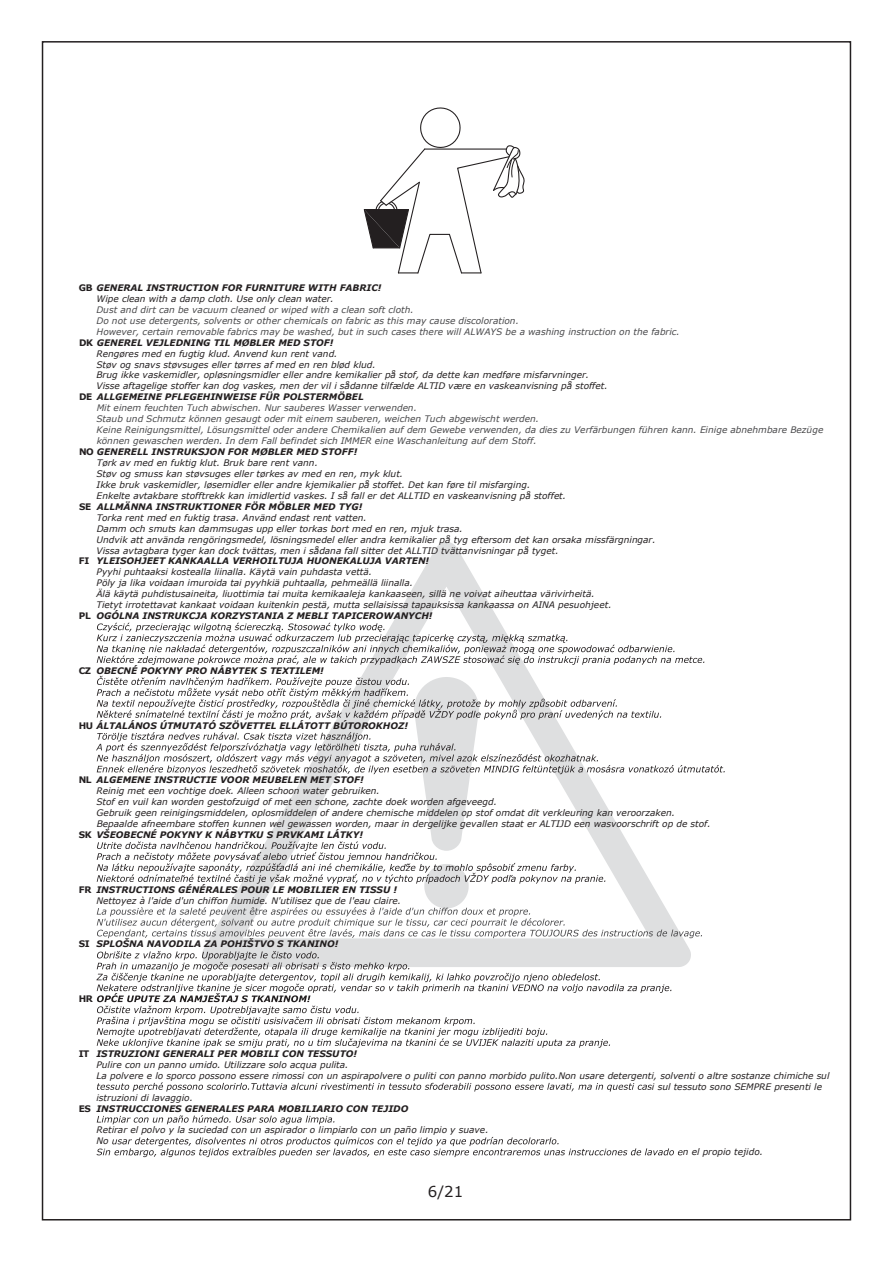
<style>
.page{position:relative;width:893px;height:1263px;background:#fff}
.page>*{position:absolute;margin:0;border:0;box-sizing:border-box;transform-origin:0 0}
.t1{font:15px "Verdana";color:#231f20}
.t2{font:italic 9px/10.9px "Verdana";color:#231f20}
.t3{font:italic 9px "Verdana";color:#49494b}
.t4{font:italic 700 9px "Verdana";color:#231f20}
.t5{font:700 9px "Verdana";color:#231f20}
.s1{font-weight:700;font-style:normal}
.s2{font-weight:700}
.s3{font-style:normal}
</style>
<div class="page">
<svg style="left:203px;top:542px;width:488px;height:425px"></svg>
<svg style="left:363px;top:107px;width:162px;height:167px"></svg>
<svg style="left:97px;top:623px;width:607px;height:42px"></svg>
<svg style="left:96px;top:676px;width:629px;height:262px"></svg>
<svg style="left:96px;top:951px;width:575px;height:97px"></svg>
<svg style="left:97px;top:1082px;width:555px;height:9px"></svg>
<svg style="left:97px;top:1115px;width:237px;height:9px"></svg>
<svg style="left:97px;top:1137px;width:586px;height:20px"></svg>
<p class="t2" style="left:96px;top:282px;width:287px;text-indent:-18px"><span class="s1">GB</span> <span class="s2">GENERAL INSTRUCTION FOR FURNITURE WITH FABRIC!<br></span>Wipe clean with a damp cloth. Use only clean water.</p>
<p class="t3" style="left:96px;top:304px;width:319px">Dust and dirt can be vacuum cleaned or wiped with a clean soft cloth.</p>
<p class="t3" style="left:96px;top:315px;width:424px">Do not use detergents, solvents or other chemicals on fabric as this may cause discoloration.</p>
<p class="t3" style="left:97px;top:326px;width:585px">However, certain removable fabrics may be washed, but in such cases there will ALWAYS be a washing instruction on the fabric.</p>
<p class="t4" style="left:79px;top:337px;width:256px"><span class="s3">DK</span> GENEREL VEJLEDNING TIL MØBLER MED STOF!</p>
<p class="t2" style="left:96px;top:348px;width:243px">Rengøres med en fugtig klud. Anvend kun rent vand.</p>
<p class="t2" style="left:96px;top:359px;width:281px">Støv og snavs støvsuges eller tørres af med en ren blød klud.</p>
<p class="t2" style="left:97px;top:370px;width:494px">Brug ikke vaskemidler, opløsningsmidler eller andre kemikalier på stof, da dette kan medføre misfarvninger.</p>
<p class="t2" style="left:97px;top:381px;width:513px">Visse aftagelige stoffer kan dog vaskes, men der vil i sådanne tilfælde ALTID være en vaskeanvisning på stoffet.</p>
<p class="t4" style="left:79px;top:391px;width:286px"><span class="s3">DE</span> ALLGEMEINE PFLEGEHINWEISE FÜR POLSTERMÖBEL</p>
<p class="t3" style="left:97px;top:402px;width:322px">Mit einem feuchten Tuch abwischen. Nur sauberes Wasser verwenden.</p>
<p class="t3" style="left:96px;top:413px;width:444px">Staub und Schmutz können gesaugt oder mit einem sauberen, weichen Tuch abgewischt werden.</p>
<p class="t3" style="left:97px;top:424px;width:728px">Keine Reinigungsmittel, Lösungsmittel oder andere Chemikalien auf dem Gewebe verwenden, da dies zu Verfärbungen führen kann. Einige abnehmbare Bezüge</p>
<p class="t3" style="left:97px;top:435px;width:441px">können gewaschen werden. In dem Fall befindet sich IMMER eine Waschanleitung auf dem Stoff.</p>
<p class="t4" style="left:79px;top:446px;width:280px"><span class="s3">NO</span> GENERELL INSTRUKSJON FOR MØBLER MED STOFF!</p>
<p class="t2" style="left:97px;top:457px;width:223px">Tørk av med en fuktig klut. Bruk bare rent vann.</p>
<p class="t2" style="left:96px;top:468px;width:308px">Støv og smuss kan støvsuges eller tørkes av med en ren, myk klut.</p>
<p class="t2" style="left:97px;top:479px;width:435px">Ikke bruk vaskemidler, løsemidler eller andre kjemikalier på stoffet. Det kan føre til misfarging.</p>
<p class="t2" style="left:97px;top:490px;width:471px">Enkelte avtakbare stofftrekk kan imidlertid vaskes. I så fall er det ALLTID en vaskeanvisning på stoffet.</p>
<p class="t4" style="left:79px;top:501px;width:285px"><span class="s3">SE</span> ALLMÄNNA INSTRUKTIONER FÖR MÖBLER MED TYG!</p>
<p class="t2" style="left:97px;top:512px;width:272px">Torka rent med en fuktig trasa. Använd endast rent vatten.</p>
<p class="t2" style="left:97px;top:523px;width:368px">Damm och smuts kan dammsugas upp eller torkas bort med en ren, mjuk trasa.</p>
<p class="t2" style="left:96px;top:534px;width:561px">Undvik att använda rengöringsmedel, lösningsmedel eller andra kemikalier på tyg eftersom det kan orsaka missfärgningar.</p>
<p class="t2" style="left:97px;top:545px;width:464px">Vissa avtagbara tyger kan dock tvättas, men i sådana fall sitter det ALLTID tvättanvisningar på tyget.</p>
<p class="t4" style="left:79px;top:555px;width:352px"><span class="s3">FI</span> YLEISOHJEET KANKAALLA VERHOILTUJA HUONEKALUJA VARTEN!</p>
<p class="t2" style="left:97px;top:567px;width:277px">Pyyhi puhtaaksi kostealla liinalla. Käytä vain puhdasta vettä.</p>
<p class="t2" style="left:97px;top:578px;width:318px">Pöly ja lika voidaan imuroida tai pyyhkiä puhtaalla, pehmeällä liinalla.</p>
<p class="t2" style="left:96px;top:589px;width:500px">Älä käytä puhdistusaineita, liuottimia tai muita kemikaaleja kankaaseen, sillä ne voivat aiheuttaa värivirheitä.</p>
<p class="t2" style="left:96px;top:599px;width:517px">Tietyt irrotettavat kankaat voidaan kuitenkin pestä, mutta sellaisissa tapauksissa kankaassa on AINA pesuohjeet.</p>
<p class="t4" style="left:79px;top:610px;width:355px"><span class="s3">PL</span> OGÓLNA INSTRUKCJA KORZYSTANIA Z MEBLI TAPICEROWANYCH!</p>
<p class="t4" style="left:79px;top:665px;width:247px"><span class="s3">CZ</span> OBECNÉ POKYNY PRO NÁBYTEK S TEXTILEM!</p>
<p class="t4" style="left:79px;top:719px;width:331px"><span class="s3">HU</span> ÁLTALÁNOS ÚTMUTATÓ SZÖVETTEL ELLÁTOTT BÚTOROKHOZ!</p>
<p class="t4" style="left:79px;top:774px;width:287px"><span class="s3">NL</span> ALGEMENE INSTRUCTIE VOOR MEUBELEN MET STOF!</p>
<p class="t2" style="left:96px;top:786px;width:285px">Reinig met een vochtige doek. Alleen schoon water gebruiken.</p>
<p class="t2" style="left:96px;top:796px;width:402px">Stof en vuil kan worden gestofzuigd of met een schone, zachte doek worden afgeveegd.</p>
<p class="t2" style="left:97px;top:807px;width:580px">Gebruik geen reinigingsmiddelen, oplosmiddelen of andere chemische middelen op stof omdat dit verkleuring kan veroorzaken.</p>
<p class="t2" style="left:97px;top:818px;width:615px">Bepaalde afneembare stoffen kunnen wel gewassen worden, maar in dergelijke gevallen staat er ALTIJD een wasvoorschrift op de stof.</p>
<p class="t4" style="left:79px;top:829px;width:286px"><span class="s3">SK</span> VŠEOBECNÉ POKYNY K NÁBYTKU S PRVKAMI LÁTKY!</p>
<p class="t2" style="left:96px;top:884px;width:306px;text-indent:-18px"><span class="s1">FR</span> <span class="s2">INSTRUCTIONS GÉNÉRALES POUR LE MOBILIER EN TISSU !<br></span>Nettoyez à l'aide d'un chiffon humide. N'utilisez que de l'eau claire.</p>
<p class="t4" style="left:79px;top:938px;width:261px"><span class="s3">SI</span> SPLOŠNA NAVODILA ZA POHIŠTVO S TKANINO!</p>
<p class="t5" style="left:79px;top:993px;width:16px">HR</p>
<p class="t4" style="left:79px;top:1048px;width:280px"><span class="s3">IT</span> ISTRUZIONI GENERALI PER MOBILI CON TESSUTO!</p>
<p class="t2" style="left:96px;top:1059px;width:254px">Pulire con un panno umido. Utilizzare solo acqua pulita.</p>
<p class="t2" style="left:96px;top:1070px;width:734px">La polvere e lo sporco possono essere rimossi con un aspirapolvere o puliti con panno morbido pulito.Non usare detergenti, solventi o altre sostanze chimiche sul</p>
<p class="t2" style="left:652px;top:1081px;width:172px">i sul tessuto sono SEMPRE presenti le</p>
<p class="t2" style="left:96px;top:1092px;width:98px">istruzioni di lavaggio.</p>
<p class="t4" style="left:79px;top:1102px;width:331px"><span class="s3">ES</span> INSTRUCCIONES GENERALES PARA MOBILIARIO CON TEJIDO</p>
<p class="t2" style="left:96px;top:1125px;width:394px">Retirar el polvo y la suciedad con un aspirador o limpiarlo con un paño limpio y suave.<br>No</p>
<p class="t2" style="left:683px;top:1147px;width:82px">n el propio tejido.</p>
<h1 class="t1" style="left:428px;top:1182px;width:37px">6/21</h1>
</div>
